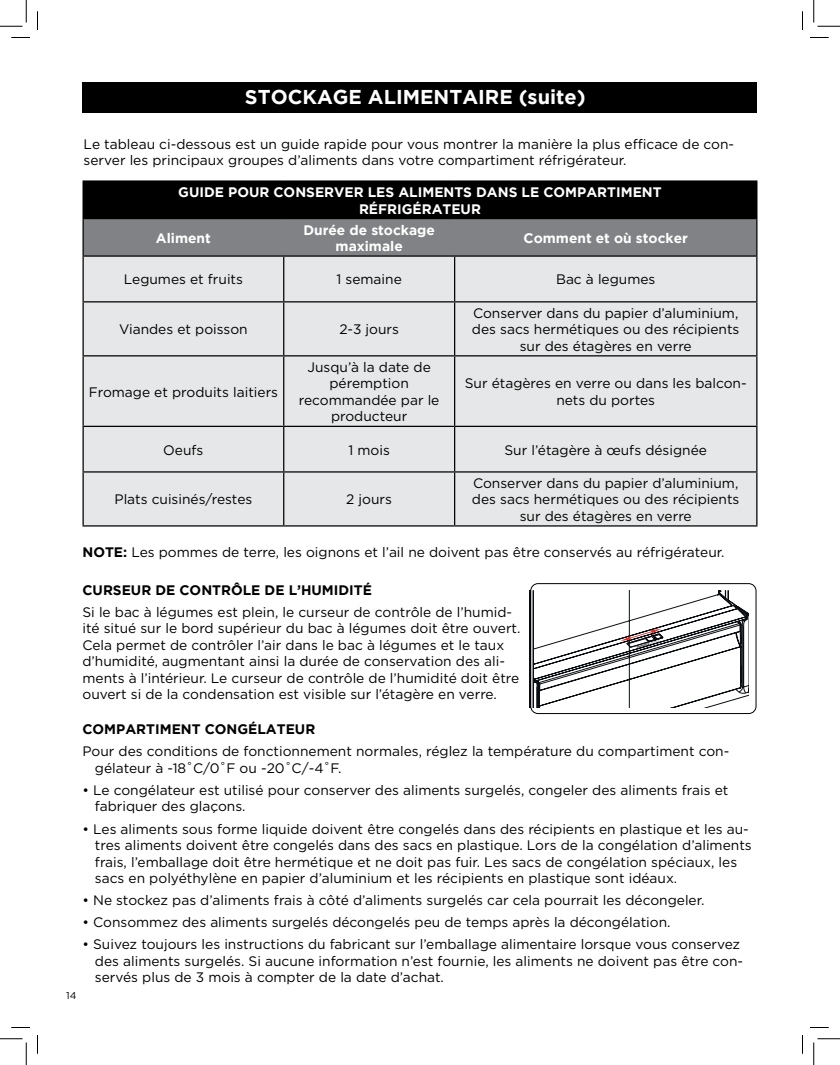
<style>
.page{position:relative;width:840px;height:1065px;background:#fff}
.page>*{position:absolute;margin:0;border:0;box-sizing:border-box;transform-origin:0 0}
.t1{font:700 20px "Gotham";color:#fff}
.t2{font:13.75px/16.5px "Gotham";color:#000}
.t3{font:700 13.75px/16.5px "Gotham";color:#fff;text-align:center}
.t4{font:700 13.75px "Gotham";color:#000}
.t5{font:10px "Gotham";color:#000}
.s1{font-weight:700}
</style>
<div class="page">
<div style="left:82px;top:83px;width:676px;height:30px;background:#000"></div>
<div style="left:83px;top:181px;width:674px;height:38px;background:#000"></div>
<div style="left:84px;top:219px;width:672px;height:36px;background:#808285"></div>
<div style="left:84px;top:257px;width:672px;height:268px;background:#e6e7e8"></div>
<hr style="left:82px;top:257px;width:2px;height:44px;background:#000">
<hr style="left:283px;top:257px;width:1px;height:44px;background:#000">
<hr style="left:454px;top:257px;width:1px;height:44px;background:#000">
<hr style="left:756px;top:257px;width:2px;height:44px;background:#000">
<hr style="left:82px;top:301px;width:202px;height:1px;background:#000">
<hr style="left:82px;top:302px;width:2px;height:53px;background:#000">
<hr style="left:284px;top:301px;width:171px;height:1px;background:#000">
<hr style="left:283px;top:302px;width:1px;height:53px;background:#000">
<hr style="left:455px;top:301px;width:303px;height:1px;background:#000">
<hr style="left:454px;top:302px;width:1px;height:53px;background:#000">
<hr style="left:756px;top:302px;width:2px;height:53px;background:#000">
<hr style="left:82px;top:355px;width:202px;height:1px;background:#000">
<hr style="left:82px;top:356px;width:2px;height:70px;background:#000">
<hr style="left:284px;top:355px;width:171px;height:1px;background:#000">
<hr style="left:283px;top:356px;width:1px;height:70px;background:#000">
<hr style="left:455px;top:355px;width:303px;height:1px;background:#000">
<hr style="left:454px;top:356px;width:1px;height:70px;background:#000">
<hr style="left:756px;top:356px;width:2px;height:70px;background:#000">
<hr style="left:82px;top:426px;width:202px;height:1px;background:#000">
<hr style="left:82px;top:427px;width:2px;height:44px;background:#000">
<hr style="left:284px;top:426px;width:171px;height:1px;background:#000">
<hr style="left:283px;top:427px;width:1px;height:44px;background:#000">
<hr style="left:455px;top:426px;width:303px;height:1px;background:#000">
<hr style="left:454px;top:427px;width:1px;height:44px;background:#000">
<hr style="left:756px;top:427px;width:2px;height:44px;background:#000">
<hr style="left:82px;top:471px;width:202px;height:2px;background:#000">
<hr style="left:82px;top:473px;width:2px;height:52px;background:#000">
<hr style="left:284px;top:471px;width:171px;height:2px;background:#000">
<hr style="left:283px;top:473px;width:1px;height:52px;background:#000">
<hr style="left:455px;top:471px;width:303px;height:2px;background:#000">
<hr style="left:454px;top:473px;width:1px;height:52px;background:#000">
<hr style="left:756px;top:473px;width:2px;height:52px;background:#000">
<hr style="left:82px;top:525px;width:202px;height:2px;background:#000">
<hr style="left:284px;top:525px;width:171px;height:2px;background:#000">
<hr style="left:455px;top:525px;width:303px;height:2px;background:#000">
<hr style="left:82px;top:180px;width:202px;height:2px;background:#000">
<hr style="left:82px;top:182px;width:2px;height:36px;background:#000">
<hr style="left:284px;top:180px;width:171px;height:2px;background:#000">
<hr style="left:455px;top:180px;width:303px;height:2px;background:#000">
<hr style="left:756px;top:182px;width:2px;height:36px;background:#000">
<hr style="left:82px;top:218px;width:202px;height:1px;background:#000">
<hr style="left:82px;top:219px;width:2px;height:36px;background:#000">
<hr style="left:455px;top:218px;width:303px;height:1px;background:#000">
<hr style="left:756px;top:219px;width:2px;height:36px;background:#000">
<hr style="left:82px;top:255px;width:202px;height:2px;background:#000">
<hr style="left:284px;top:255px;width:171px;height:2px;background:#000">
<hr style="left:455px;top:255px;width:303px;height:2px;background:#000">
<svg style="left:532px;top:591px;width:217px;height:117px"></svg>
<div style="left:530px;top:583px;width:226px;height:131px;border:1px solid #000;border-radius:7px"></div>
<svg style="left:11px;top:37px;width:19px;height:1px"></svg>
<svg style="left:810px;top:37px;width:19px;height:1px"></svg>
<svg style="left:11px;top:1027px;width:19px;height:1px"></svg>
<svg style="left:810px;top:1027px;width:19px;height:1px"></svg>
<svg style="left:37px;top:11px;width:1px;height:19px"></svg>
<svg style="left:37px;top:1035px;width:1px;height:19px"></svg>
<svg style="left:802px;top:11px;width:1px;height:19px"></svg>
<svg style="left:802px;top:1035px;width:1px;height:19px"></svg>
<svg style="left:0;top:0;width:27px;height:27px"></svg>
<svg style="left:0;top:1039px;width:27px;height:26px"></svg>
<svg style="left:814px;top:0;width:26px;height:27px"></svg>
<svg style="left:814px;top:1039px;width:26px;height:26px"></svg>
<h1 class="t1" style="left:245px;top:85px;width:342px">STOCKAGE ALIMENTAIRE (suite)</h1>
<p class="t2" style="left:84px;top:135px;width:652px">Le tableau ci-dessous est un guide rapide pour vous montrer la manière la plus efficace de con&shy;server les principaux groupes d’aliments dans votre compartiment réfrigérateur.</p>
<p class="t3" style="left:178px;top:184px;width:485px">GUIDE POUR CONSERVER LES ALIMENTS DANS LE COMPARTIMENT<br>RÉFRIGÉRATEUR</p>
<p class="t3" style="left:156px;top:229px;width:56px">Aliment</p>
<p class="t3" style="left:303px;top:221px;width:133px">Durée de stockage maximale</p>
<p class="t3" style="left:524px;top:229px;width:166px">Comment et où stocker</p>
<p class="t2" style="left:124px;top:271px;width:121px">Legumes et fruits</p>
<p class="t2" style="left:337px;top:271px;width:67px">1 semaine</p>
<p class="t2" style="left:556px;top:271px;width:101px">Bac à legumes</p>
<p class="t2" style="left:119px;top:321px;width:130px">Viandes et poisson</p>
<p class="t2" style="left:339px;top:321px;width:61px">2-3 jours</p>
<p class="t2" style="left:472px;top:304px;width:269px;text-align:center">Conserver dans du papier d’aluminium, des sacs hermétiques ou des récipients sur des étagères en verre</p>
<p class="t2" style="left:89px;top:383px;width:191px">Fromage et produits laitiers</p>
<p class="t2" style="left:299px;top:358px;width:142px;text-align:center">Jusqu’à la date de péremption recommandée par le producteur</p>
<p class="t2" style="left:465px;top:375px;width:283px;text-align:center">Sur étagères en verre ou dans les balcon&shy;nets du portes</p>
<p class="t2" style="left:163px;top:441px;width:42px">Oeufs</p>
<p class="t2" style="left:348px;top:441px;width:43px">1 mois</p>
<p class="t2" style="left:505px;top:441px;width:204px">Sur l’étagère à œufs désignée</p>
<p class="t2" style="left:114px;top:491px;width:139px">Plats cuisinés/restes</p>
<p class="t2" style="left:346px;top:491px;width:47px">2 jours</p>
<p class="t2" style="left:472px;top:475px;width:269px;text-align:center">Conserver dans du papier d’aluminium, des sacs hermétiques ou des récipients sur des étagères en verre</p>
<p class="t2" style="left:82px;top:544px;width:644px"><span class="s1">NOTE:</span> Les pommes de terre, les oignons et l’ail ne doivent pas être conservés au réfrigérateur.</p>
<p class="t4" style="left:82px;top:582px;width:291px">CURSEUR DE CONTRÔLE DE L’HUMIDITÉ</p>
<p class="t2" style="left:82px;top:604px;width:440px">Si le bac à légumes est plein, le curseur de contrôle de l’humid&shy;ité situé sur le bord supérieur du bac à légumes doit être ouvert.<br>Cela permet de contrôler l’air dans le bac à légumes et le taux d’humidité, augmentant ainsi la durée de conservation des ali&shy;ments à l’intérieur. Le curseur de contrôle de l’humidité doit être ouvert si de la condensation est visible sur l’étagère en verre.</p>
<p class="t4" style="left:82px;top:721px;width:234px">COMPARTIMENT CONGÉLATEUR</p>
<p class="t2" style="left:95px;top:743px;width:636px;text-indent:-12px">Pour des conditions de fonctionnement normales, réglez la température du compartiment con&shy;gélateur à -18˚C/0˚F ou -20˚C/-4˚F.</p>
<p class="t2" style="left:95px;top:782px;width:635px;text-indent:-12px">• Le congélateur est utilisé pour conserver des aliments surgelés, congeler des aliments frais et fabriquer des glaçons.</p>
<p class="t2" style="left:95px;top:820px;width:658px;text-indent:-12px">• Les aliments sous forme liquide doivent être congelés dans des récipients en plastique et les au&shy;tres aliments doivent être congelés dans des sacs en plastique. Lors de la congélation d’aliments frais, l’emballage doit être hermétique et ne doit pas fuir. Les sacs de congélation spéciaux, les sacs en polyéthylène en papier d’aluminium et les récipients en plastique sont idéaux.</p>
<p class="t2" style="left:82px;top:892px;width:624px">• Ne stockez pas d’aliments frais à côté d’aliments surgelés car cela pourrait les décongeler.</p>
<p class="t2" style="left:82px;top:914px;width:590px">• Consommez des aliments surgelés décongelés peu de temps après la décongélation.</p>
<p class="t2" style="left:95px;top:936px;width:650px;text-indent:-12px">• Suivez toujours les instructions du fabricant sur l’emballage alimentaire lorsque vous conservez des aliments surgelés. Si aucune information n’est fournie, les aliments ne doivent pas être con&shy;servés plus de 3 mois à compter de la date d’achat.</p>
<p class="t5" style="left:66px;top:989px;width:12px">14</p>
</div>
